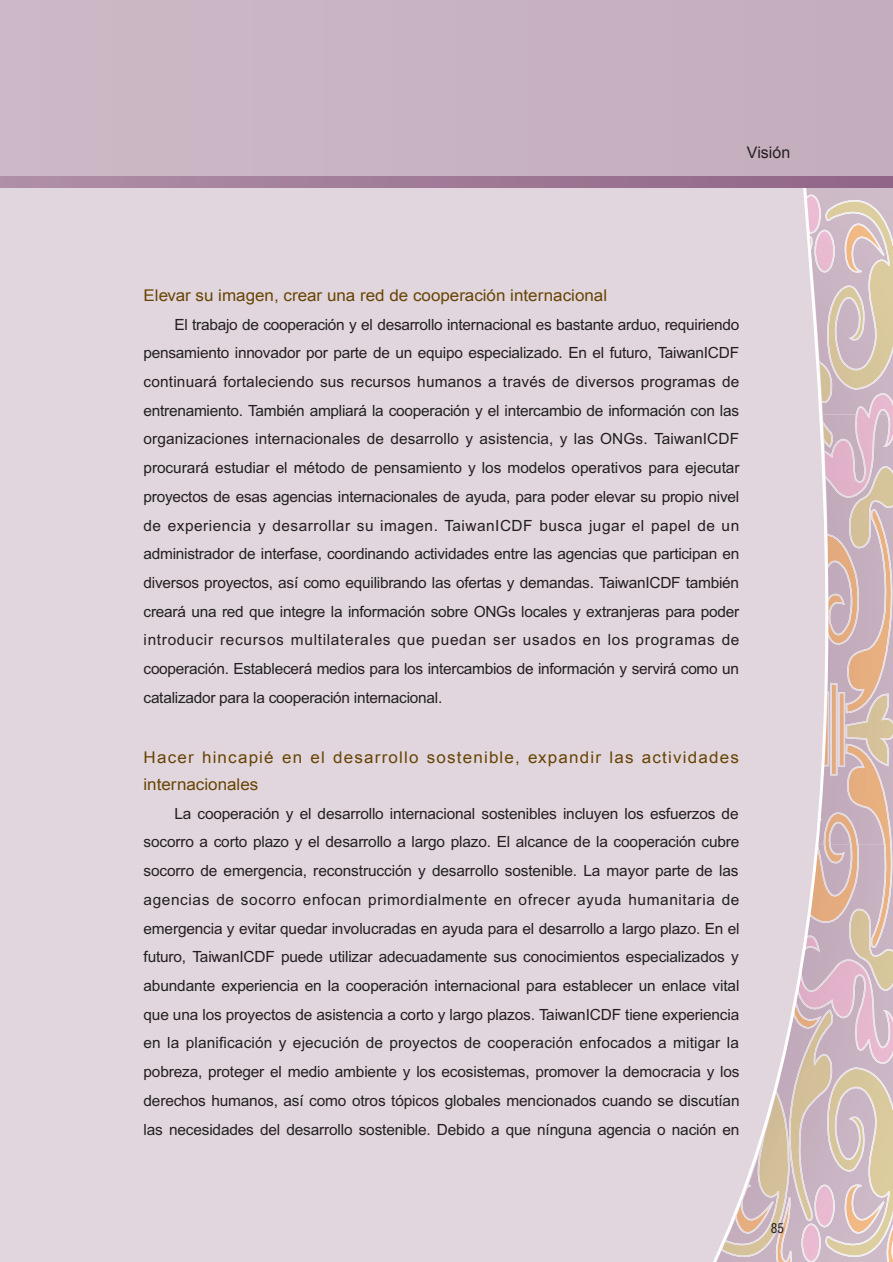
<style>
.page{position:relative;width:893px;height:1262px;background:#fff}
.page>*{position:absolute;margin:0;border:0;box-sizing:border-box;transform-origin:0 0}
.t1{font:16.2px/26.5px "Helvetica";letter-spacing:.07em;color:#674403;scale:1.05 1}
.t2{font:16.2px "Helvetica";color:#674403;scale:1.05 1}
.t3{font:15.9px "Helvetica";color:#231f20}
.t4{font:15.45px/28.7px "Arial";letter-spacing:-.015em;color:#231f20;text-align:justify}
.t5{font:condensed 13.35px "Helvetica";color:#231f20}
</style>
<div class="page">
<div style="left:0;top:187px;width:892px;height:1074px;background:#e1d6de"></div>
<svg style="left:704px;top:187px;width:168px;height:1074px;background:#dbcbd0"></svg>
<div style="left:0;top:0;width:892px;height:176px;background:#c8b3c2"></div>
<svg style="left:0;top:176px;width:892px;height:11px;background:#9f7a97"></svg>
<p class="t3" style="left:746px;top:144px;width:45px">Visión</p>
<p class="t2" style="left:143px;top:286px;width:443px">Elevar su imagen, crear una red de cooperación internacional</p>
<p class="t4" style="left:143px;top:311px;width:597px;text-indent:31px">El trabajo de cooperación y el desarrollo internacional es bastante arduo, requiriendo pensamiento innovador por parte de un equipo especializado. En el futuro, TaiwanICDF continuará fortaleciendo sus recursos humanos a través de diversos programas de entrenamiento. También ampliará la cooperación y el intercambio de información con las organizaciones internacionales de desarrollo y asistencia, y las ONGs. TaiwanICDF procurará estudiar el método de pensamiento y los modelos operativos para ejecutar proyectos de esas agencias internacionales de ayuda, para poder elevar su propio nivel de experiencia y desarrollar su imagen. TaiwanICDF busca jugar el papel de un administrador de interfase, coordinando actividades entre las agencias que participan en diversos proyectos, así como equilibrando las ofertas y demandas. TaiwanICDF también creará una red que integre la información sobre ONGs locales y extranjeras para poder introducir recursos multilaterales que puedan ser usados en los programas de cooperación. Establecerá medios para los intercambios de información y servirá como un catalizador para la cooperación internacional.</p>
<p class="t1" style="left:143px;top:744px;width:568px">Hacer hincapié en el desarrollo sostenible, expandir las actividades internacionales</p>
<p class="t4" style="left:143px;top:800px;width:597px;text-indent:31px">La cooperación y el desarrollo internacional sostenibles incluyen los esfuerzos de socorro a corto plazo y el desarrollo a largo plazo. El alcance de la cooperación cubre socorro de emergencia, reconstrucción y desarrollo sostenible. La mayor parte de las agencias de socorro enfocan primordialmente en ofrecer ayuda humanitaria de emergencia y evitar quedar involucradas en ayuda para el desarrollo a largo plazo. En el futuro, TaiwanICDF puede utilizar adecuadamente sus conocimientos especializados y abundante experiencia en la cooperación internacional para establecer un enlace vital que una los proyectos de asistencia a corto y largo plazos. TaiwanICDF tiene experiencia en la planificación y ejecución de proyectos de cooperación enfocados a mitigar la pobreza, proteger el medio ambiente y los ecosistemas, promover la democracia y los derechos humanos, así como otros tópicos globales mencionados cuando se discutían las necesidades del desarrollo sostenible. Debido a que nínguna agencia o nación en</p>
<p class="t5" style="left:770px;top:1222px;width:15px">85</p>
</div>
